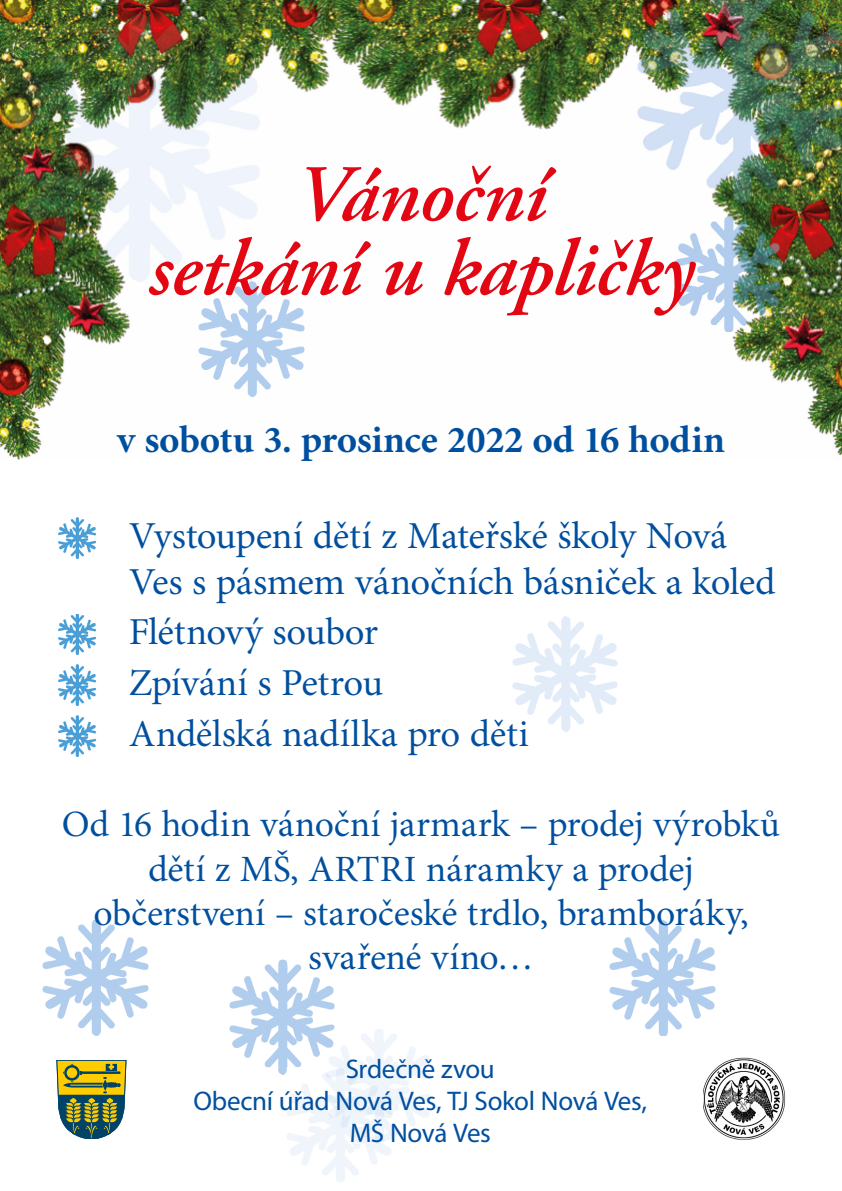
<style>
.page{position:relative;width:842px;height:1191px;background:#fff}
.page>*{position:absolute;margin:0;border:0;box-sizing:border-box;transform-origin:0 0}
.t1{font:italic 600 80px/74px "Adobe Garamond Pro";letter-spacing:-.01em;color:#e30613;text-align:center}
.t2{font:38px/50.8px "Minion Pro";letter-spacing:-.015em;color:#004f9f}
.t3{font:700 38px "Minion Pro";letter-spacing:-.01em;color:#004f9f}
.t4{font:37px/44.4px "Minion Pro";letter-spacing:-.005em;color:#004f9f;text-align:center}
.t5{font:27px/32.4px "Myriad Pro";letter-spacing:-.015em;color:#004f9f;text-align:center}
</style>
<div class="page">
<img style="left:0;top:0;width:842px;height:460px">
<svg style="left:57px;top:1060px;width:69px;height:79px;background:#88914a"></svg>
<img style="left:703px;top:1057px;width:82px;height:82px">
<img style="left:4px;top:13px;width:267px;height:268px">
<img style="left:194px;top:281px;width:115px;height:115px">
<img style="left:670px;top:217px;width:115px;height:115px">
<img style="left:512px;top:617px;width:106px;height:114px">
<img style="left:42px;top:920px;width:107px;height:115px">
<img style="left:609px;top:921px;width:107px;height:114px">
<img style="left:229px;top:959px;width:106px;height:115px">
<img style="left:282px;top:1067px;width:39px;height:7px">
<img style="left:321px;top:1029px;width:18px;height:38px">
<img style="left:321px;top:1067px;width:76px;height:76px">
<img style="left:628px;top:0;width:214px;height:202px">
<img style="left:58px;top:517px;width:39px;height:41px">
<img style="left:58px;top:614px;width:39px;height:40px">
<img style="left:58px;top:665px;width:39px;height:40px">
<img style="left:58px;top:715px;width:39px;height:41px">
<h1 class="t1" style="left:148px;top:161px;width:547px">Vánoční<br>setkání u kapličky</h1>
<p class="t3" style="left:117px;top:417px;width:610px">v sobotu 3. prosince 2022 od 16 hodin</p>
<p class="t2" style="left:129px;top:514px;width:648px;line-height:45.6px">Vystoupení dětí z Mateřské školy Nová<br>Ves s pásmem vánočních básniček a koled</p>
<p class="t2" style="left:129px;top:608px;width:402px">Flétnový soubor<br>Zpívání s Petrou<br>Andělská nadílka pro děti</p>
<p class="t4" style="left:62px;top:803px;width:720px">Od 16 hodin vánoční jarmark – prodej výrobků dětí z MŠ, ARTRI náramky a prodej občerstvení – staročeské trdlo, bramboráky, svařené víno…</p>
<p class="t5" style="left:193px;top:1052px;width:455px">Srdečně zvou<br>Obecní úřad Nová Ves, TJ Sokol Nová Ves,<br>MŠ Nová Ves</p>
</div>
